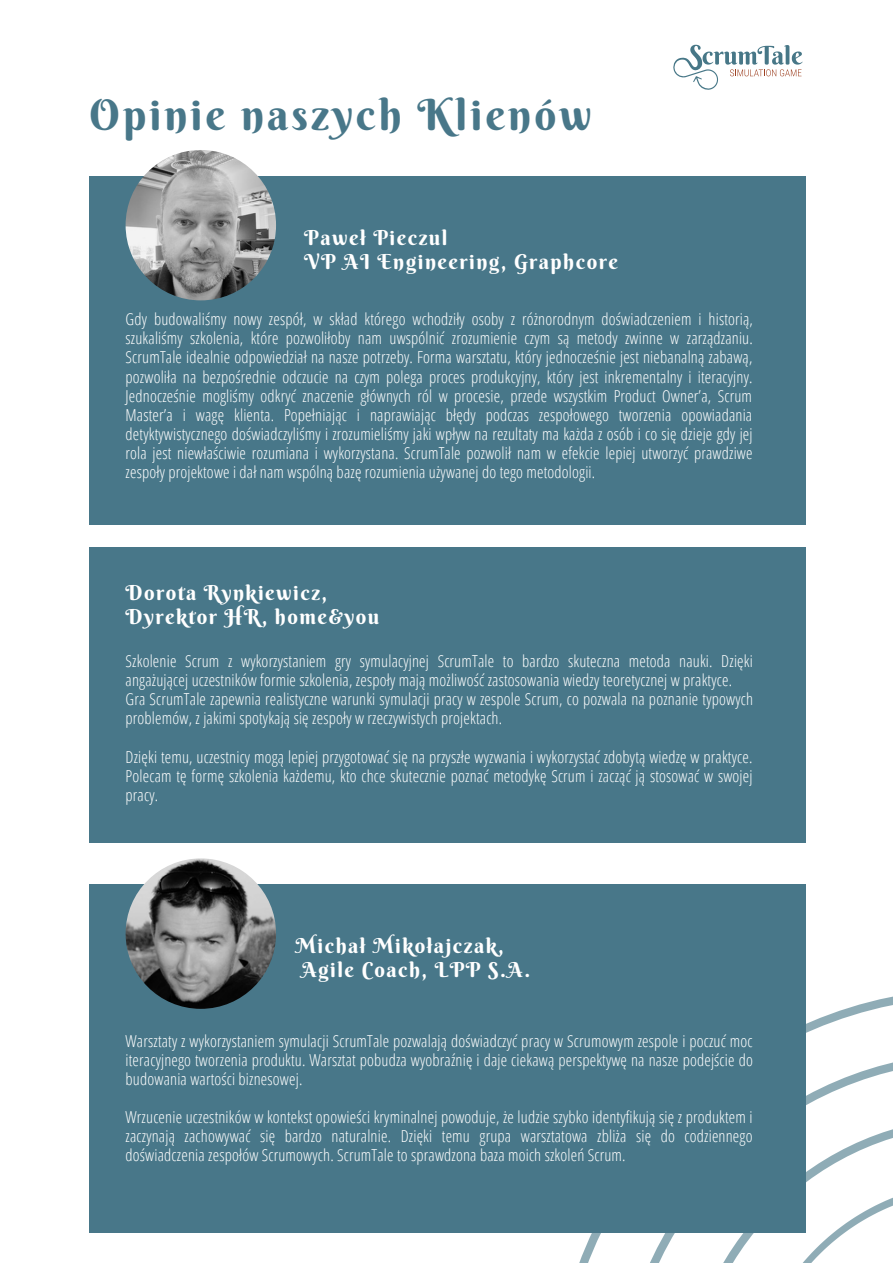
<style>
.page{position:relative;width:893px;height:1264px;background:#fff}
.page>*{position:absolute;margin:0;border:0;box-sizing:border-box;transform-origin:0 0}
.t1{font:42.9px "Berkshire Swash";letter-spacing:.07em;color:#487789}
.t2{font:20.55px "Berkshire Swash";letter-spacing:.07em;color:#fff}
.t3{font:300 16.5px/19px "Open Sans Condensed";letter-spacing:.01em;color:#fff;text-align:justify}
</style>
<div class="page">
<svg style="left:673px;top:45px;width:129px;height:45px"></svg>
<svg style="left:579px;top:988px;width:313px;height:274px"></svg>
<div style="left:89px;top:546px;width:716px;height:296px;background:#487789"></div>
<div style="left:89px;top:884px;width:716px;height:349px;background:#487789"></div>
<img style="left:126px;top:858px;width:150px;height:150px;border-radius:50%">
<div style="left:89px;top:176px;width:716px;height:349px;background:#487789"></div>
<img style="left:126px;top:150px;width:150px;height:150px;border-radius:50%">
<p class="t1" style="left:89px;top:88px;width:504px">Opinie naszych Klienów</p>
<p class="t2" style="left:304px;top:224px;width:145px">Paweł Pieczul</p>
<p class="t2" style="left:304px;top:249px;width:315px">VP AI Engineering, Graphcore</p>
<p class="t3" style="left:126px;top:309px;width:628px">Gdy budowaliśmy nowy zespół, w skład którego wchodziły osoby z różnorodnym doświadczeniem i historią, szukaliśmy szkolenia, które pozwoliłoby nam uwspólnić zrozumienie czym są metody zwinne w zarządzaniu.<br>ScrumTale idealnie odpowiedział na nasze potrzeby. Forma warsztatu, który jednocześnie jest niebanalną zabawą, pozwoliła na bezpośrednie odczucie na czym polega proces produkcyjny, który jest inkrementalny i iteracyjny.<br>Jednocześnie mogliśmy odkryć znaczenie głównych ról w procesie, przede wszystkim Product Owner’a, Scrum Master’a i wagę klienta. Popełniając i naprawiając błędy podczas zespołowego tworzenia opowiadania detyktywistycznego doświadczyliśmy i zrozumieliśmy jaki wpływ na rezultaty ma każda z osób i co się dzieje gdy jej rola jest niewłaściwie rozumiana i wykorzystana. ScrumTale pozwolił nam w efekcie lepiej utworzyć prawdziwe zespoły projektowe i dał nam wspólną bazę rozumienia używanej do tego metodologii.</p>
<p class="t2" style="left:126px;top:580px;width:203px">Dorota Rynkiewicz,</p>
<p class="t2" style="left:126px;top:604px;width:255px">Dyrektor HR, home&amp;you</p>
<p class="t3" style="left:126px;top:651px;width:628px">Szkolenie Scrum z wykorzystaniem gry symulacyjnej ScrumTale to bardzo skuteczna metoda nauki. Dzięki angażującej uczestników formie szkolenia, zespoły mają możliwość zastosowania wiedzy teoretycznej w praktyce.</p>
<p class="t3" style="left:126px;top:689px;width:629px">Gra ScrumTale zapewnia realistyczne warunki symulacji pracy w zespole Scrum, co pozwala na poznanie typowych problemów, z jakimi spotykają się zespoły w rzeczywistych projektach.</p>
<p class="t3" style="left:126px;top:746px;width:628px">Dzięki temu, uczestnicy mogą lepiej przygotować się na przyszłe wyzwania i wykorzystać zdobytą wiedzę w praktyce.<br>Polecam tę formę szkolenia każdemu, kto chce skutecznie poznać metodykę Scrum i zacząć ją stosować w swojej pracy.</p>
<p class="t2" style="left:295px;top:933px;width:210px">Michał Mikołajczak,</p>
<p class="t2" style="left:301px;top:957px;width:230px">Agile Coach, LPP S.A.</p>
<p class="t3" style="left:126px;top:1030px;width:628px">Warsztaty z wykorzystaniem symulacji ScrumTale pozwalają doświadczyć pracy w Scrumowym zespole i poczuć moc iteracyjnego tworzenia produktu. Warsztat pobudza wyobraźnię i daje ciekawą perspektywę na nasze podejście do budowania wartości biznesowej.</p>
<p class="t3" style="left:126px;top:1107px;width:628px">Wrzucenie uczestników w kontekst opowieści kryminalnej powoduje, że ludzie szybko identyfikują się z produktem i zaczynają zachowywać się bardzo naturalnie. Dzięki temu grupa warsztatowa zbliża się do codziennego doświadczenia zespołów Scrumowych. ScrumTale to sprawdzona baza moich szkoleń Scrum.</p>
</div>
